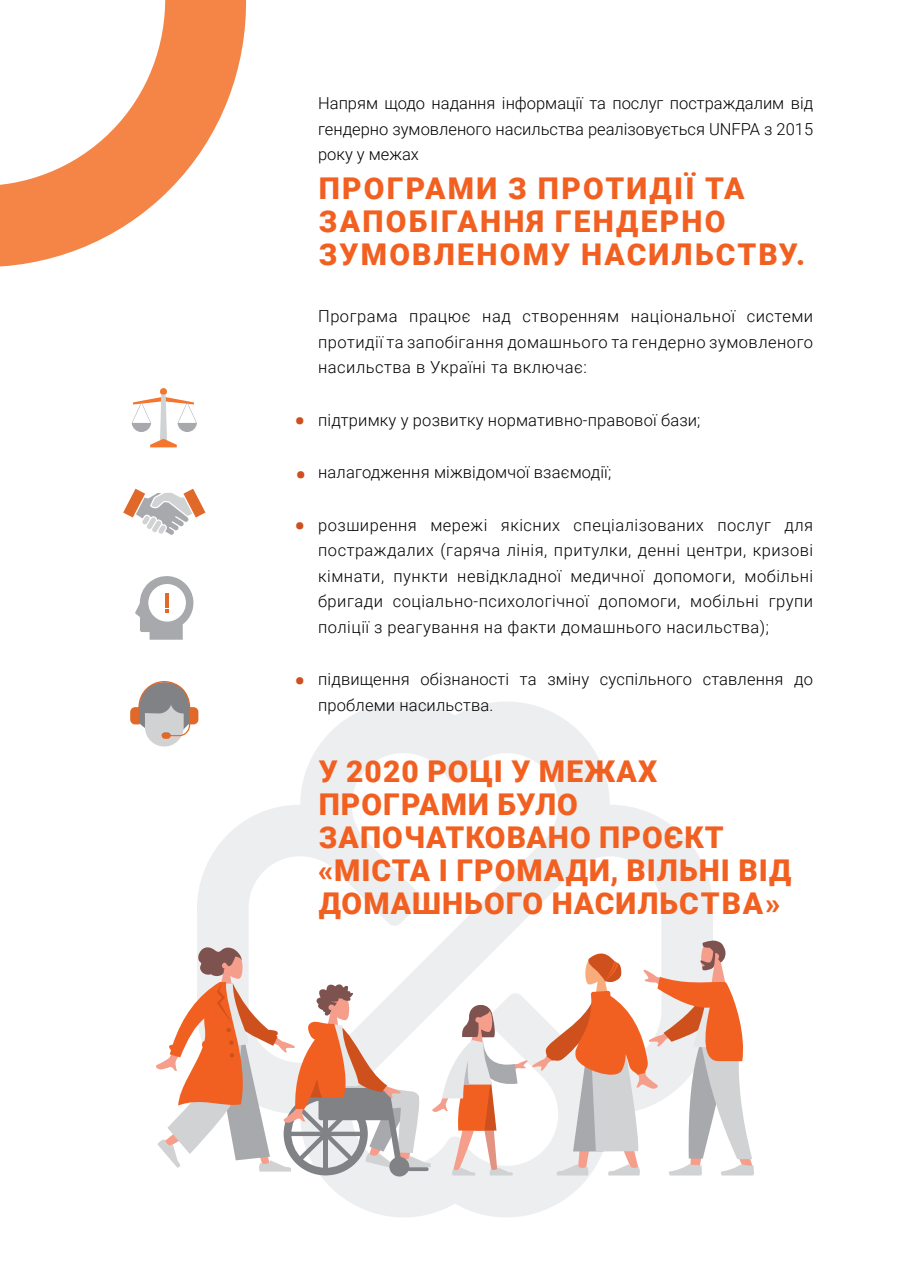
<style>
.page{position:relative;width:910px;height:1280px;background:#fff}
.page>*{position:absolute;margin:0;border:0;box-sizing:border-box;transform-origin:0 0}
.t1{font:900 30px/33px "Roboto";letter-spacing:.035em;color:#f26021}
.t2{font:900 30px/33px "Roboto";letter-spacing:.075em;color:#f26021}
.t3{font:900 28.5px "Roboto";color:#cd501d}
.t4{font:300 16.5px/25.5px "Roboto";letter-spacing:.01em;color:#000;text-align:justify}
</style>
<div class="page">
<svg style="left:0;top:0;width:247px;height:267px"></svg>
<svg style="left:197px;top:702px;width:516px;height:515px"></svg>
<div style="left:389px;top:1157px;width:20px;height:19px;background:#808285;border-radius:50%"></div>
<svg style="left:156px;top:939px;width:598px;height:236px"></svg>
<svg style="left:130px;top:681px;width:68px;height:72px"></svg>
<svg style="left:135px;top:576px;width:59px;height:64px"></svg>
<svg style="left:132px;top:388px;width:65px;height:59px"></svg>
<svg style="left:123px;top:489px;width:82px;height:46px"></svg>
<p class="t4" style="left:318px;top:90px;width:496px">Напрям щодо надання інформації та послуг постраждалим від гендерно зумовленого насильства реалізовується UNFPA з 2015 року у межах</p>
<p class="t2" style="left:319px;top:171px;width:488px">ПРОГРАМИ З ПРОТИДІЇ ТА<br>ЗАПОБІГАННЯ ГЕНДЕРНО<br>ЗУМОВЛЕНОМУ НАСИЛЬСТВУ.</p>
<p class="t3" style="left:295px;top:401px;width:12px">•</p>
<p class="t3" style="left:296px;top:455px;width:12px">•</p>
<p class="t3" style="left:295px;top:506px;width:12px">•</p>
<p class="t3" style="left:295px;top:660px;width:12px">•</p>
<p class="t4" style="left:318px;top:303px;width:497px">Програма працює над створенням національної системи протидії та запобігання домашнього та гендерно зумовленого насильства в Україні та включає:</p>
<p class="t4" style="left:318px;top:407px;width:384px">підтримку у розвитку нормативно-правової бази;</p>
<p class="t4" style="left:318px;top:459px;width:295px">налагодження міжвідомчої взаємодії;</p>
<p class="t4" style="left:318px;top:512px;width:496px">розширення мережі якісних спеціалізованих послуг для постраждалих (гаряча лінія, притулки, денні центри, кризові кімнати, пункти невідкладної медичної допомоги, мобільні бригади соціально-психологічної допомоги, мобільні групи поліції з реагування на факти домашнього насильства);</p>
<p class="t4" style="left:318px;top:666px;width:496px">підвищення обізнаності та зміну суспільного ставлення до проблеми насильства.</p>
<p class="t1" style="left:318px;top:753px;width:475px">У 2020 РОЦІ У МЕЖАХ<br>ПРОГРАМИ БУЛО<br>ЗАПОЧАТКОВАНО ПРОЄКТ «МІСТА І ГРОМАДИ, ВІЛЬНІ ВІД<br>ДОМАШНЬОГО НАСИЛЬСТВА»</p>
</div>
